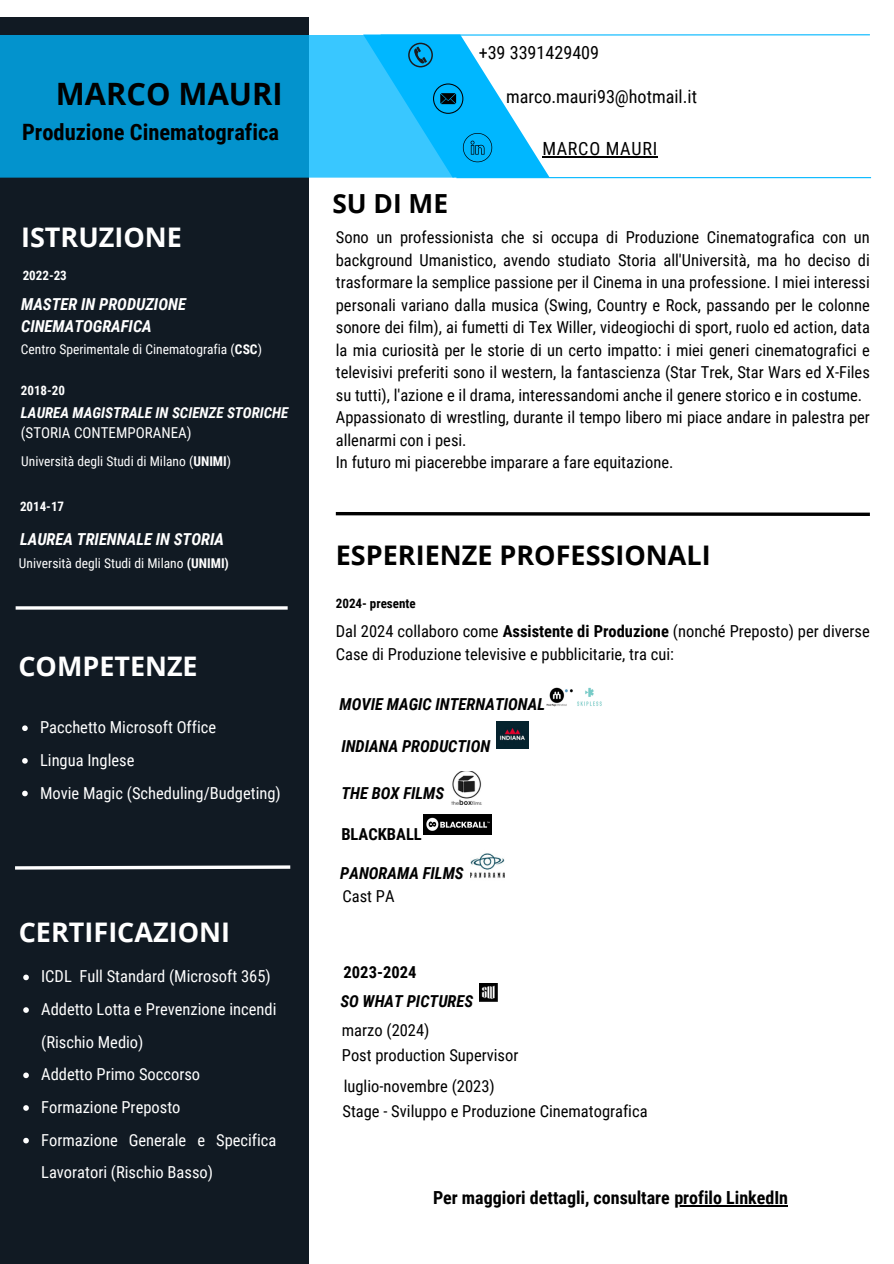
<style>
.page{position:relative;width:894px;height:1264px;background:#fff}
.page>*{position:absolute;margin:0;border:0;box-sizing:border-box;transform-origin:0 0}
.t1{font:700 30.75px "Open Sans";color:#000}
.t2{font:700 27px "Open Sans";color:#fff}
.t3{font:700 27px "Open Sans";color:#000}
.t4{font:700 26.85px "Open Sans";color:#fff}
.t5{font:700 26.25px "Open Sans";color:#000}
.t6{font:700 22.5px "Roboto Condensed";color:#000}
.t7{font:18.15px "Roboto Condensed";color:#000}
.t8{font:18.15px "Roboto Condensed";letter-spacing:.04em;color:#000}
.t9{font:700 18px "Roboto Condensed";color:#000}
.t10{font:16.5px/22.5px "Roboto Condensed";color:#000}
.t11{font:16.5px/32.7px "Roboto Condensed";color:#fff}
.t12{font:italic 700 16.5px "Roboto Condensed";color:#000}
.t13{font:italic 700 16.5px/22.5px "Roboto Condensed";color:#fff}
.t14{font:700 16.5px "Roboto Condensed";color:#000}
.t15{font:italic 700 15px "Roboto Condensed";color:#fff}
.t16{font:15px "Roboto Condensed";color:#fff}
.t17{font:13.5px "Roboto Condensed";color:#fff}
.t18{font:700 13.05px "Roboto Condensed";color:#fff}
.t19{font:700 13.05px "Roboto Condensed";color:#000}
.s1{font-weight:700}
</style>
<div class="page">
<div style="left:0;top:17px;width:309px;height:1246px;background:#111a23"></div>
<svg style="left:335px;top:512px;width:535px;height:4px;background:#272727"></svg>
<hr style="left:16px;top:606px;width:271px;height:3px;background:#fff">
<svg style="left:0;top:35px;width:363px;height:143px;background:#0b9ad4"></svg>
<hr style="left:456px;top:177px;width:414px;height:1px;background:#00b7ff">
<hr style="left:380px;top:34px;width:489px;height:2px;background:#00b7ff">
<svg style="left:363px;top:35px;width:186px;height:143px"></svg>
<svg style="left:15px;top:865px;width:276px;height:5px"></svg>
<img style="left:479px;top:983px;width:18px;height:18px">
<img style="left:546px;top:687px;width:56px;height:19px">
<hr style="left:542px;top:156px;width:115px;height:1px;background:#000">
<svg style="left:22px;top:725px;width:6px;height:6px"></svg>
<svg style="left:22px;top:758px;width:6px;height:5px"></svg>
<svg style="left:22px;top:790px;width:6px;height:6px"></svg>
<svg style="left:23px;top:974px;width:6px;height:6px"></svg>
<svg style="left:23px;top:1007px;width:6px;height:5px"></svg>
<svg style="left:23px;top:1072px;width:6px;height:6px"></svg>
<svg style="left:23px;top:1105px;width:6px;height:5px"></svg>
<svg style="left:23px;top:1137px;width:6px;height:6px"></svg>
<img style="left:496px;top:721px;width:32px;height:27px">
<img style="left:451px;top:771px;width:31px;height:33px">
<img style="left:470px;top:853px;width:34px;height:25px">
<hr style="left:674px;top:1205px;width:114px;height:1px;background:#000">
<img style="left:423px;top:815px;width:69px;height:19px">
<p class="t1" style="left:56px;top:72px;width:228px">MARCO MAURI</p>
<p class="t6" style="left:22px;top:119px;width:258px">Produzione Cinematografica</p>
<p class="t2" style="left:21px;top:218px;width:162px">ISTRUZIONE</p>
<p class="t18" style="left:23px;top:268px;width:46px">2022-23</p>
<h2 class="t13" style="left:21px;top:293px;width:166px">MASTER IN PRODUZIONE<br>CINEMATOGRAFICA</h2>
<h5 class="t17" style="left:21px;top:341px;width:242px">Centro Sperimentale di Cinematografia (<span class="s1">CSC</span>)</h5>
<p class="t18" style="left:21px;top:383px;width:46px">2018-20</p>
<p class="t15" style="left:21px;top:404px;width:269px">LAUREA MAGISTRALE IN SCIENZE STORICHE</p>
<p class="t16" style="left:21px;top:424px;width:172px">(STORIA CONTEMPORANEA)</p>
<p class="t17" style="left:21px;top:453px;width:211px">Università degli Studi di Milano (<span class="s1">UNIMI</span>)</p>
<p class="t18" style="left:20px;top:498px;width:46px">2014-17</p>
<h4 class="t13" style="left:20px;top:528px;width:205px">LAUREA TRIENNALE IN STORIA</h4>
<h2 class="t17" style="left:19px;top:555px;width:211px">Università degli Studi di Milano <span class="s1">(UNIMI)</span></h2>
<p class="t4" style="left:18px;top:647px;width:181px">COMPETENZE</p>
<p class="t11" style="left:40px;top:711px;width:177px">Pacchetto Microsoft Office</p>
<p class="t11" style="left:40px;top:744px;width:96px">Lingua Inglese</p>
<p class="t11" style="left:40px;top:776px;width:242px">Movie Magic (Scheduling/Budgeting)</p>
<p class="t2" style="left:19px;top:913px;width:213px">CERTIFICAZIONI</p>
<p class="t11" style="left:41px;top:960px;width:231px">ICDL Full Standard (Microsoft 365)</p>
<h4 class="t11" style="left:41px;top:993px;width:237px">Addetto Lotta e Prevenzione incendi (Rischio Medio)</h4>
<p class="t11" style="left:41px;top:1058px;width:160px">Addetto Primo Soccorso</p>
<p class="t11" style="left:41px;top:1091px;width:141px">Formazione Preposto</p>
<p class="t11" style="left:41px;top:1123px;width:237px">Formazione Generale e Specifica<br>Lavoratori (Rischio Basso)</p>
<h2 class="t7" style="left:478px;top:42px;width:122px">+39 3391429409</h2>
<p class="t7" style="left:506px;top:86px;width:192px">marco.mauri93@hotmail.it</p>
<p class="t8" style="left:542px;top:138px;width:116px">MARCO MAURI</p>
<p class="t5" style="left:332px;top:185px;width:117px">SU DI ME</p>
<h1 class="t10" style="left:336px;top:226px;width:535px;text-align:justify">Sono un professionista che si occupa di Produzione Cinematografica con un background Umanistico, avendo studiato Storia all'Università, ma ho deciso di trasformare la semplice passione per il Cinema in una professione. I miei interessi personali variano dalla musica (Swing, Country e Rock, passando per le colonne sonore dei film), ai fumetti di Tex Willer, videogiochi di sport, ruolo ed action, data la mia curiosità per le storie di un certo impatto: i miei generi cinematografici e televisivi preferiti sono il western, la fantascienza (Star Trek, Star Wars ed X-Files su tutti), l'azione e il drama, interessandomi anche il genere storico e in costume.</h1>
<h3 class="t10" style="left:336px;top:406px;width:535px">Appassionato di wrestling, durante il tempo libero mi piace andare in palestra per allenarmi con i pesi.</h3>
<p class="t10" style="left:336px;top:451px;width:339px">In futuro mi piacerebbe imparare a fare equitazione.</p>
<p class="t3" style="left:336px;top:536px;width:376px">ESPERIENZE PROFESSIONALI</p>
<p class="t19" style="left:336px;top:596px;width:81px">2024- presente</p>
<h2 class="t10" style="left:336px;top:620px;width:535px">Dal 2024 collaboro come <span class="s1">Assistente di Produzione</span> (nonché Preposto) per diverse<br>Case di Produzione televisive e pubblicitarie, tra cui:</h2>
<p class="t12" style="left:339px;top:694px;width:207px">MOVIE MAGIC INTERNATIONAL</p>
<p class="t12" style="left:341px;top:736px;width:150px">INDIANA PRODUCTION</p>
<p class="t12" style="left:341px;top:783px;width:104px">THE BOX FILMS</p>
<h4 class="t14" style="left:341px;top:825px;width:82px">BLACKBALL</h4>
<h4 class="t12" style="left:340px;top:863px;width:125px">PANORAMA FILMS</h4>
<p class="t10" style="left:342px;top:885px;width:54px">Cast PA</p>
<p class="t14" style="left:343px;top:962px;width:74px">2023-2024</p>
<p class="t12" style="left:340px;top:992px;width:134px">SO WHAT PICTURES</p>
<p class="t10" style="left:342px;top:1019px;width:89px">marzo (2024)</p>
<p class="t10" style="left:342px;top:1044px;width:178px">Post production Supervisor</p>
<h2 class="t10" style="left:343px;top:1075px;width:152px">luglio-novembre (2023)</h2>
<p class="t10" style="left:342px;top:1099px;width:306px">Stage - Sviluppo e Produzione Cinematografica</p>
<h4 class="t9" style="left:433px;top:1187px;width:356px">Per maggiori dettagli, consultare profilo LinkedIn</h4>
</div>
